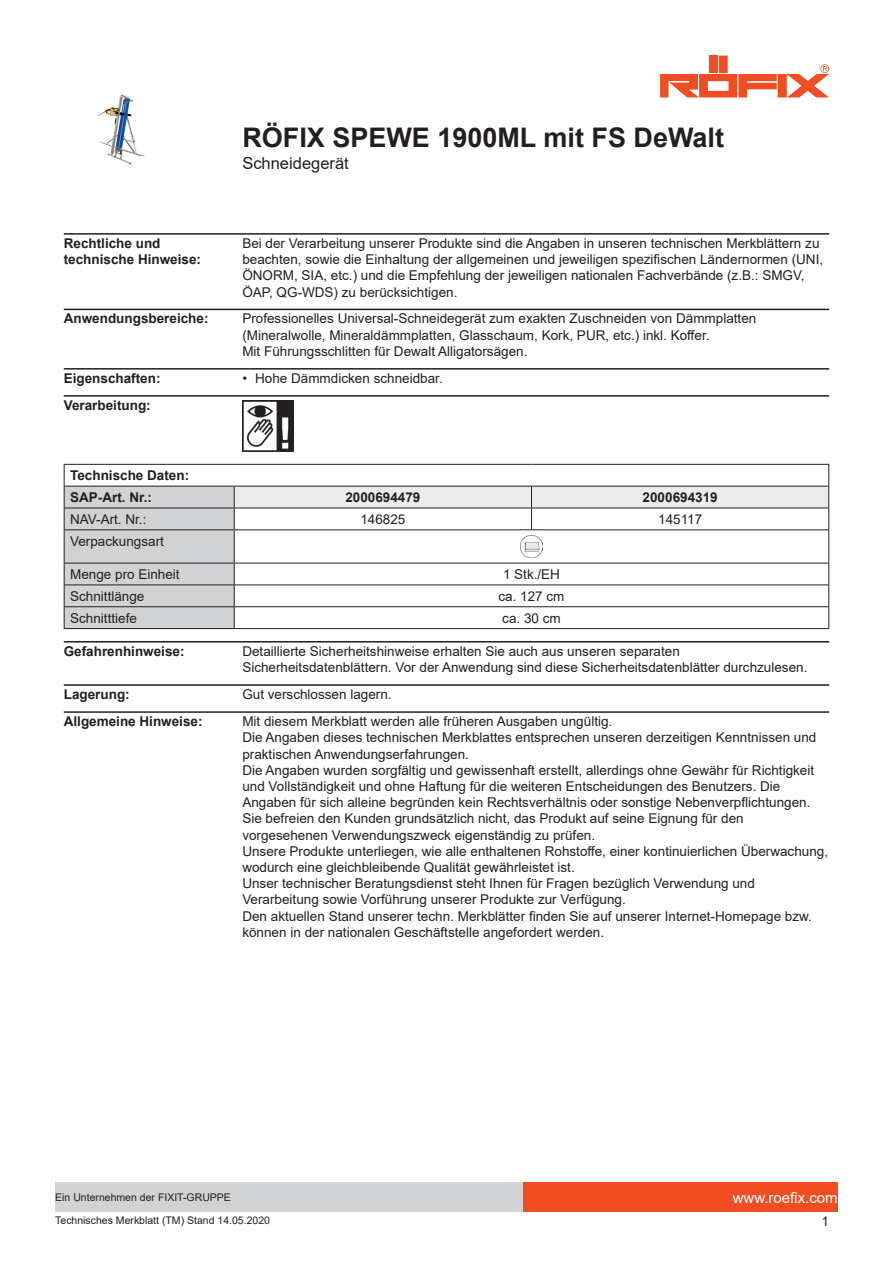
<style>
.page{position:relative;width:893px;height:1263px;background:#fff}
.page>*{position:absolute;margin:0;border:0;box-sizing:border-box;transform-origin:0 0}
.t1{font:700 27px "Arial";color:#231f20}
.t2{font:16.5px "Arial";color:#231f20}
.t3{font:15px "Arial";color:#fff}
.t4{font:13.5px/16.2px "Arial";color:#231f20}
.t5{font:700 13.5px/16.2px "Arial";color:#231f20}
.t6{font:10.5px "Arial";color:#231f20}
</style>
<div class="page">
<img style="left:97px;top:95px;width:48px;height:70px">
<div style="left:719px;top:56px;width:9px;height:17px;background:#f04d22"></div>
<div style="left:709px;top:56px;width:9px;height:17px;background:#f04d22"></div>
<svg style="left:660px;top:64px;width:169px;height:33px"></svg>
<div style="left:523px;top:1182px;width:315px;height:30px;background:#f04d22"></div>
<div style="left:55px;top:1182px;width:468px;height:30px;background:#d1d2d4"></div>
<hr style="left:64px;top:233px;width:765px;height:2px;background:#231f20">
<hr style="left:64px;top:309px;width:765px;height:1px;background:#231f20">
<hr style="left:64px;top:368px;width:765px;height:2px;background:#231f20">
<hr style="left:64px;top:395px;width:765px;height:2px;background:#231f20">
<img style="left:242px;top:400px;width:51px;height:51px">
<hr style="left:64px;top:464px;width:170px;height:1px;background:#231f20">
<hr style="left:234px;top:464px;width:297px;height:1px;background:#231f20">
<hr style="left:531px;top:464px;width:298px;height:1px;background:#231f20">
<svg style="left:64px;top:465px;width:765px;height:163px"></svg>
<hr style="left:64px;top:628px;width:170px;height:1px;background:#231f20">
<hr style="left:234px;top:628px;width:297px;height:1px;background:#231f20">
<hr style="left:531px;top:628px;width:298px;height:1px;background:#231f20">
<img style="left:521px;top:536px;width:21px;height:21px">
<hr style="left:64px;top:641px;width:765px;height:1px;background:#231f20">
<hr style="left:64px;top:684px;width:765px;height:2px;background:#231f20">
<hr style="left:64px;top:711px;width:765px;height:2px;background:#231f20">
<h1 class="t1" style="left:242px;top:119px;width:483px">RÖFIX SPEWE 1900ML mit FS DeWalt</h1>
<p class="t2" style="left:242px;top:152px;width:108px">Schneidegerät</p>
<p class="t5" style="left:64px;top:235px;width:139px">Rechtliche und technische Hinweise:</p>
<p class="t4" style="left:242px;top:235px;width:582px">Bei der Verarbeitung unserer Produkte sind die Angaben in unseren technischen Merkblättern zu beachten, sowie die Einhaltung der allgemeinen und jeweiligen spezifischen Ländernormen (UNI, ÖNORM, SIA, etc.) und die Empfehlung der jeweiligen nationalen Fachverbände (z.B.: SMGV, ÖAP, QG-WDS) zu berücksichtigen.</p>
<p class="t5" style="left:64px;top:311px;width:146px">Anwendungsbereiche:</p>
<p class="t4" style="left:242px;top:311px;width:515px">Professionelles Universal-Schneidegerät zum exakten Zuschneiden von Dämmplatten (Mineralwolle, Mineraldämmplatten, Glasschaum, Kork, PUR, etc.) inkl. Koffer.<br>Mit Führungsschlitten für Dewalt Alligatorsägen.</p>
<p class="t5" style="left:64px;top:370px;width:98px">Eigenschaften:</p>
<p class="t4" style="left:242px;top:370px;width:202px">• Hohe Dämmdicken schneidbar.</p>
<p class="t5" style="left:64px;top:397px;width:89px">Verarbeitung:</p>
<p class="t5" style="left:70px;top:465px;width:121px;line-height:21.9px">Technische Daten:<br>SAP-Art. Nr.:</p>
<p class="t5" style="left:345px;top:489px;width:77px">2000694479</p>
<p class="t5" style="left:643px;top:489px;width:77px">2000694319</p>
<p class="t4" style="left:70px;top:511px;width:78px">NAV-Art. Nr.:</p>
<p class="t4" style="left:360px;top:511px;width:47px">146825</p>
<p class="t4" style="left:658px;top:511px;width:46px">145117</p>
<p class="t4" style="left:70px;top:533px;width:95px">Verpackungsart</p>
<p class="t4" style="left:70px;top:566px;width:111px">Menge pro Einheit</p>
<p class="t4" style="left:503px;top:566px;width:59px">1 Stk./EH</p>
<p class="t4" style="left:70px;top:588px;width:76px">Schnittlänge</p>
<p class="t4" style="left:498px;top:588px;width:68px">ca. 127 cm</p>
<p class="t4" style="left:70px;top:610px;width:68px">Schnitttiefe</p>
<p class="t4" style="left:502px;top:610px;width:60px">ca. 30 cm</p>
<p class="t5" style="left:64px;top:643px;width:122px">Gefahrenhinweise:</p>
<p class="t4" style="left:242px;top:643px;width:567px">Detaillierte Sicherheitshinweise erhalten Sie auch aus unseren separaten<br>Sicherheitsdatenblättern. Vor der Anwendung sind diese Sicherheitsdatenblätter durchzulesen.</p>
<p class="t5" style="left:64px;top:686px;width:68px">Lagerung:</p>
<p class="t4" style="left:242px;top:686px;width:151px">Gut verschlossen lagern.</p>
<p class="t5" style="left:64px;top:713px;width:140px">Allgemeine Hinweise:</p>
<p class="t4" style="left:242px;top:713px;width:587px">Mit diesem Merkblatt werden alle früheren Ausgaben ungültig.<br>Die Angaben dieses technischen Merkblattes entsprechen unseren derzeitigen Kenntnissen und praktischen Anwendungserfahrungen.<br>Die Angaben wurden sorgfältig und gewissenhaft erstellt, allerdings ohne Gewähr für Richtigkeit und Vollständigkeit und ohne Haftung für die weiteren Entscheidungen des Benutzers. Die Angaben für sich alleine begründen kein Rechtsverhältnis oder sonstige Nebenverpflichtungen.<br>Sie befreien den Kunden grundsätzlich nicht, das Produkt auf seine Eignung für den vorgesehenen Verwendungszweck eigenständig zu prüfen.<br>Unsere Produkte unterliegen, wie alle enthaltenen Rohstoffe, einer kontinuierlichen Überwachung, wodurch eine gleichbleibende Qualität gewährleistet ist.<br>Unser technischer Beratungsdienst steht Ihnen für Fragen bezüglich Verwendung und Verarbeitung sowie Vorführung unserer Produkte zur Verfügung.<br>Den aktuellen Stand unserer techn. Merkblätter finden Sie auf unserer Internet-Homepage bzw. können in der nationalen Geschäftstelle angefordert werden.</p>
<p class="t6" style="left:55px;top:1190px;width:177px">Ein Unternehmen der FIXIT-GRUPPE</p>
<p class="t3" style="left:733px;top:1187px;width:107px">www.roefix.com</p>
<p class="t6" style="left:55px;top:1213px;width:216px">Technisches Merkblatt (TM) Stand 14.05.2020</p>
<p class="t4" style="left:821px;top:1213px;width:9px">1</p>
</div>
